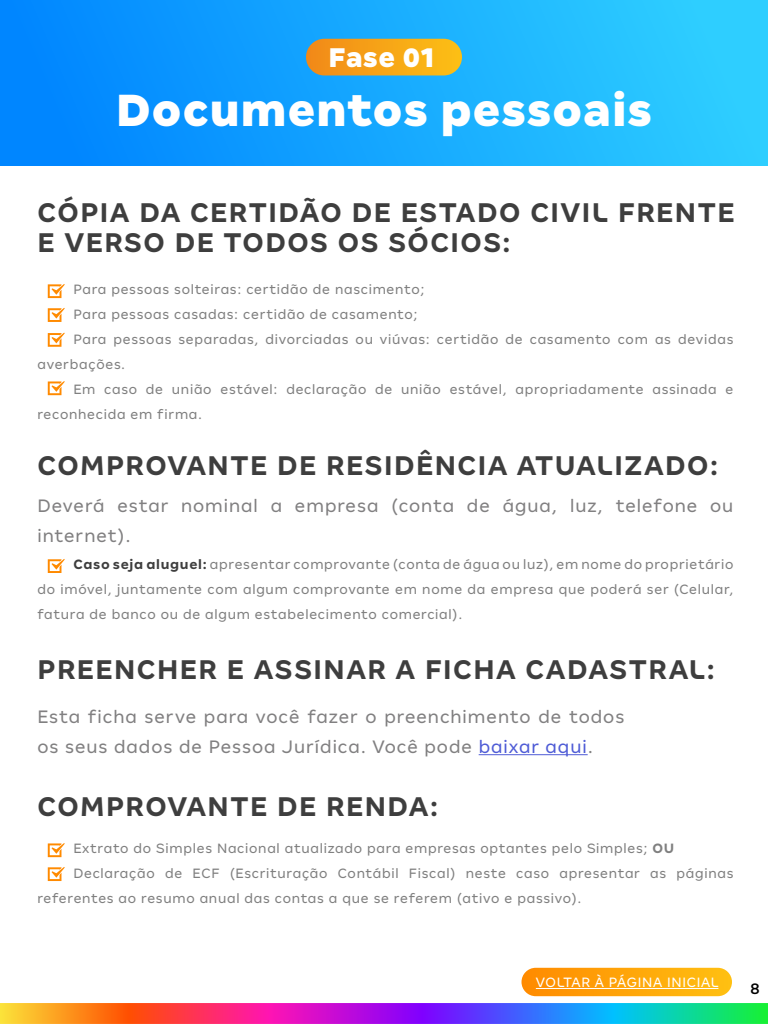
<style>
.page{position:relative;width:768px;height:1024px;background:#fff}
.page>*{position:absolute;margin:0;border:0;box-sizing:border-box;transform-origin:0 0}
.t1{font:900 50px "Magalu Textos Beta";color:#fff}
.t2{font:700 30px/30px "Magalu Titulos";letter-spacing:.05em;color:#3e3e3e}
.t3{font:900 30px "Magalu Textos Beta";color:#fff}
.t4{font:20px/30px "Magalu Titulos";letter-spacing:.05em;color:#818081}
.t5{font:500 17px "Magalu Submarcas";color:#000}
.t6{font:15px/25px "Magalu Titulos";letter-spacing:.05em;color:#808080;text-align:justify}
.t7{font:15px "Magalu Titulos";letter-spacing:.05em;color:#fff}
.s1{font-weight:700;color:#3e3e3e}
.s2{color:#4f5cd6}
.s3{font-weight:700}
</style>
<div class="page">
<div style="left:0;top:0;width:768px;height:166px;background:linear-gradient(to right,#0082ff,#30d1ff)"></div>
<div style="left:306px;top:39px;width:156px;height:36px;background:linear-gradient(to right,#f18918,#fcc016);border-radius:18px"></div>
<img style="left:0;top:1003px;width:768px;height:21px">
<div style="left:522px;top:968px;width:210px;height:28px;background:linear-gradient(to right,#ff8a00,#ffc012);border-radius:14px"></div>
<hr style="left:536px;top:988px;width:182px;height:1px;background:#fff">
<svg style="left:48px;top:559px;width:17px;height:14px"></svg>
<svg style="left:48px;top:284px;width:17px;height:14px"></svg>
<svg style="left:48px;top:308px;width:17px;height:14px"></svg>
<svg style="left:48px;top:333px;width:17px;height:14px"></svg>
<svg style="left:48px;top:381px;width:17px;height:14px"></svg>
<svg style="left:48px;top:843px;width:17px;height:14px"></svg>
<svg style="left:48px;top:867px;width:17px;height:14px"></svg>
<hr style="left:479px;top:754px;width:109px;height:1px;background:#4f5cd6">
<h2 class="t3" style="left:328px;top:39px;width:109px">Fase 01</h2>
<h1 class="t1" style="left:116px;top:80px;width:538px">Documentos pessoais</h1>
<h2 class="t2" style="left:37px;top:197px;width:699px">CÓPIA DA CERTIDÃO DE ESTADO CIVIL FRENTE<br>E VERSO DE TODOS OS SÓCIOS:</h2>
<p class="t6" style="left:73px;top:277px;width:352px">Para pessoas solteiras: certidão de nascimento;</p>
<p class="t6" style="left:73px;top:302px;width:346px">Para pessoas casadas: certidão de casamento;</p>
<p class="t6" style="left:73px;top:327px;width:662px">Para pessoas separadas, divorciadas ou viúvas: certidão de casamento com as devidas</p>
<p class="t6" style="left:37px;top:352px;width:89px">averbações.</p>
<p class="t6" style="left:73px;top:377px;width:662px">Em caso de união estável: declaração de união estável, apropriadamente assinada e</p>
<p class="t6" style="left:37px;top:402px;width:166px">reconhecida em firma.</p>
<h2 class="t2" style="left:37px;top:450px;width:682px">COMPROVANTE DE RESIDÊNCIA ATUALIZADO:</h2>
<h3 class="t4" style="left:37px;top:491px;width:697px">Deverá estar nominal a empresa (conta de água, luz, telefone ou internet).</h3>
<p class="t6" style="left:37px;top:552px;width:698px;text-indent:36px"><span class="s1">Caso seja aluguel:</span> apresentar comprovante (conta de água ou luz), em nome do proprietário do imóvel, juntamente com algum comprovante em nome da empresa que poderá ser (Celular, fatura de banco ou de algum estabelecimento comercial).</p>
<h2 class="t2" style="left:37px;top:654px;width:679px">PREENCHER E ASSINAR A FICHA CADASTRAL:</h2>
<h3 class="t4" style="left:37px;top:702px;width:588px">Esta ficha serve para você fazer o preenchimento de todos os seus dados de Pessoa Jurídica. Você pode <span class="s2">baixar aqui</span>.</h3>
<h2 class="t2" style="left:37px;top:791px;width:402px">COMPROVANTE DE RENDA:</h2>
<p class="t6" style="left:73px;top:836px;width:603px">Extrato do Simples Nacional atualizado para empresas optantes pelo Simples; <span class="s3">OU</span></p>
<p class="t6" style="left:73px;top:861px;width:661px">Declaração de ECF (Escrituração Contábil Fiscal) neste caso apresentar as páginas</p>
<p class="t6" style="left:37px;top:886px;width:546px">referentes ao resumo anual das contas a que se referem (ativo e passivo).</p>
<p class="t7" style="left:536px;top:975px;width:184px">VOLTAR À PÁGINA INICIAL</p>
<p class="t5" style="left:750px;top:980px;width:11px">8</p>
</div>
